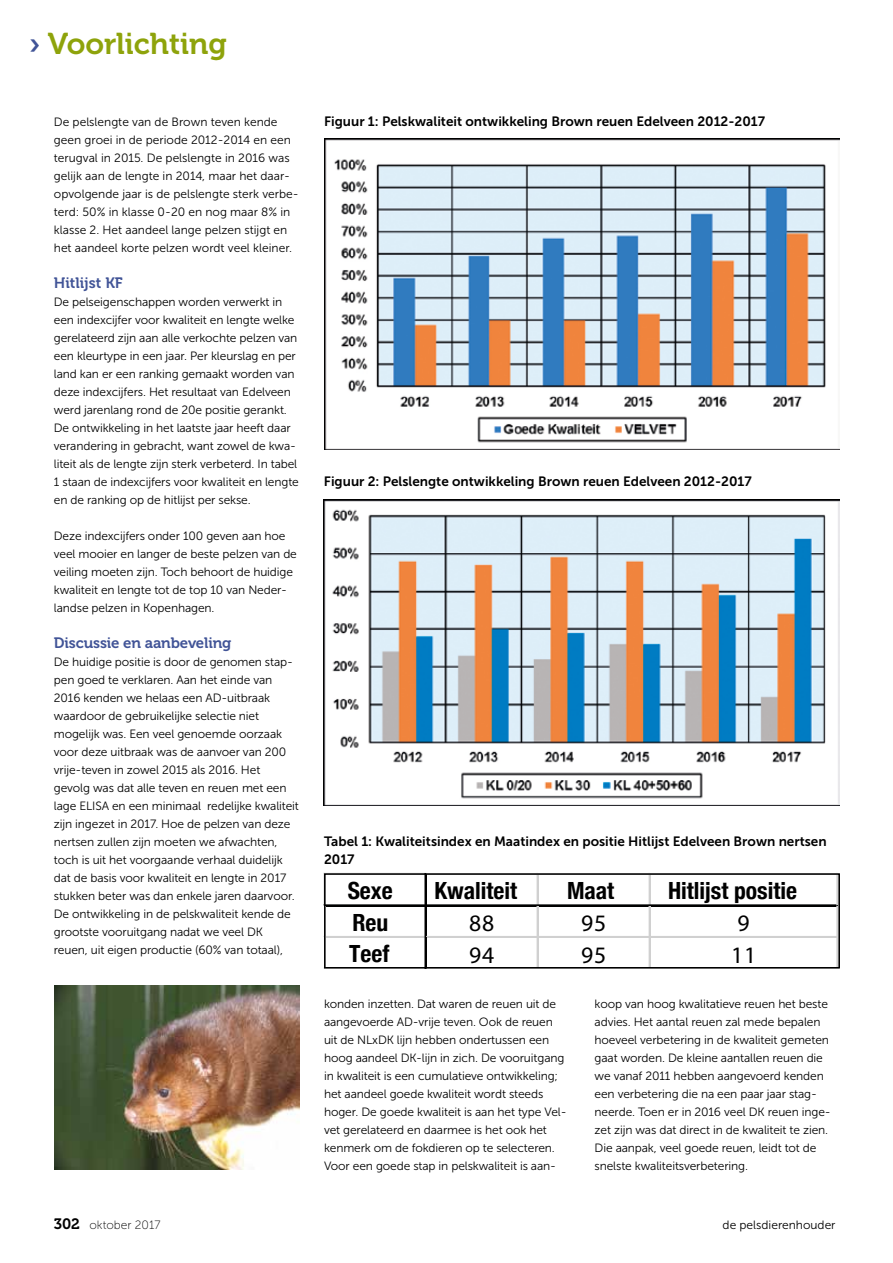
<style>
.page{position:relative;width:893px;height:1263px;background:#fff}
.page>*{position:absolute;margin:0;border:0;box-sizing:border-box;transform-origin:0 0}
.t1{font:30px "Museo 700";color:#8ea30b}
.t2{font:700 condensed 23.7px "Helvetica Neue";color:#000}
.t3{font:23.7px "Myriad Pro";letter-spacing:.035em;color:#000}
.t4{font:15px "Museo 700";letter-spacing:-.01em;color:#415497}
.t5{font:13.5px/18px "Museo Sans 700";color:#000}
.t6{font:12px/18px "Museo Sans 300";letter-spacing:-.01em;color:#000}
.t7{font:12px "Museo Sans 100";color:#000}
.s1{color:#415497}
.s2{font-family:"Museo 700";font-size:15px}
</style>
<div class="page">
<img style="left:324px;top:499px;width:516px;height:307px">
<hr style="left:537px;top:873px;width:2px;height:32px;background:#d0d0d0">
<hr style="left:649px;top:873px;width:2px;height:32px;background:#d0d0d0">
<hr style="left:324px;top:904px;width:514px;height:1px;background:#010202">
<hr style="left:324px;top:905px;width:514px;height:1px;background:#000">
<hr style="left:836px;top:873px;width:1px;height:32px;background:#d6d6d6">
<hr style="left:324px;top:936px;width:101px;height:2px;background:#d0d0d0">
<hr style="left:324px;top:968px;width:101px;height:1px;background:#d0d0d0">
<hr style="left:425px;top:873px;width:2px;height:95px;background:#000">
<hr style="left:537px;top:906px;width:2px;height:62px;background:#d0d0d0">
<hr style="left:649px;top:906px;width:2px;height:62px;background:#d0d0d0">
<hr style="left:836px;top:906px;width:1px;height:62px;background:#d6d6d6">
<hr style="left:427px;top:936px;width:411px;height:2px;background:#d0d0d0">
<hr style="left:427px;top:968px;width:411px;height:1px;background:#d0d0d0">
<div style="left:324px;top:873px;width:516px;height:95px;border:2px solid #000"></div>
<img style="left:324px;top:139px;width:516px;height:310px">
<img style="left:54px;top:985px;width:245px;height:184px">
<h1 class="t1" style="left:29px;top:27px;width:200px"><span class="s1">›</span> Voorlichting</h1>
<p class="t6" style="left:54px;top:113px;width:246px">De pelslengte van de Brown teven kende geen groei in de periode 2012-2014 en een terugval in 2015. De pelslengte in 2016 was gelijk aan de lengte in 2014, maar het daar&shy;opvolgende jaar is de pelslengte sterk verbe&shy;terd: 50% in klasse 0-20 en nog maar 8% in klasse 2. Het aandeel lange pelzen stijgt en het aandeel korte pelzen wordt veel kleiner.</p>
<p class="t4" style="left:54px;top:274px;width:70px">Hitlijst KF</p>
<p class="t6" style="left:54px;top:293px;width:246px">De pelseigenschappen worden verwerkt in een indexcijfer voor kwaliteit en lengte welke gerelateerd zijn aan alle verkochte pelzen van een kleurtype in een jaar. Per kleurslag en per land kan er een ranking gemaakt worden van deze indexcijfers. Het resultaat van Edelveen werd jarenlang rond de 20e positie gerankt.<br>De ontwikkeling in het laatste jaar heeft daar verandering in gebracht, want zowel de kwa&shy;liteit als de lengte zijn sterk verbeterd. In tabel 1 staan de indexcijfers voor kwaliteit en lengte en de ranking op de hitlijst per sekse.</p>
<p class="t6" style="left:54px;top:527px;width:245px">Deze indexcijfers onder 100 geven aan hoe veel mooier en langer de beste pelzen van de veiling moeten zijn. Toch behoort de huidige kwaliteit en lengte tot de top 10 van Neder&shy;landse pelzen in Kopenhagen.</p>
<p class="t4" style="left:54px;top:634px;width:179px">Discussie en aanbeveling</p>
<p class="t6" style="left:54px;top:653px;width:247px">De huidige positie is door de genomen stap&shy;pen goed te verklaren. Aan het einde van 2016 kenden we helaas een AD-uitbraak waardoor de gebruikelijke selectie niet mogelijk was. Een veel genoemde oorzaak voor deze uitbraak was de aanvoer van 200 vrije-teven in zowel 2015 als 2016. Het gevolg was dat alle teven en reuen met een lage ELISA en een minimaal redelijke kwaliteit zijn ingezet in 2017. Hoe de pelzen van deze nertsen zullen zijn moeten we afwachten, toch is uit het voorgaande verhaal duidelijk dat de basis voor kwaliteit en lengte in 2017 stukken beter was dan enkele jaren daarvoor.<br>De ontwikkeling in de pelskwaliteit kende de grootste vooruitgang nadat we veel DK reuen, uit eigen productie (60% van totaal),</p>
<p class="t5" style="left:324px;top:112px;width:443px">Figuur 1: Pelskwaliteit ontwikkeling Brown reuen Edelveen 2012-2017</p>
<p class="t5" style="left:324px;top:472px;width:429px">Figuur 2: Pelslengte ontwikkeling Brown reuen Edelveen 2012-2017</p>
<p class="t5" style="left:324px;top:832px;width:504px">Tabel 1: Kwaliteitsindex en Maatindex en positie Hitlijst Edelveen Brown nertsen<br>2017</p>
<h2 class="t2" style="left:348px;top:871px;width:47px">Sexe</h2>
<h2 class="t2" style="left:434px;top:871px;width:84px">Kwaliteit</h2>
<h2 class="t2" style="left:567px;top:871px;width:49px">Maat</h2>
<h2 class="t2" style="left:668px;top:871px;width:131px">Hitlijst positie</h2>
<h2 class="t2" style="left:352px;top:902px;width:37px">Reu</h2>
<h2 class="t3" style="left:469px;top:909px;width:27px">88</h2>
<h2 class="t3" style="left:581px;top:909px;width:27px">95</h2>
<h2 class="t3" style="left:737px;top:909px;width:14px">9</h2>
<h2 class="t2" style="left:349px;top:934px;width:42px">Teef</h2>
<h2 class="t3" style="left:469px;top:940px;width:27px">94</h2>
<h2 class="t3" style="left:581px;top:940px;width:27px">95</h2>
<h2 class="t3" style="left:731px;top:940px;width:27px">11</h2>
<p class="t6" style="left:324px;top:995px;width:244px">konden inzetten. Dat waren de reuen uit de aangevoerde AD-vrije teven. Ook de reuen uit de NLxDK lijn hebben ondertussen een hoog aandeel DK-lijn in zich. De vooruitgang in kwaliteit is een cumulatieve ontwikkeling; het aandeel goede kwaliteit wordt steeds hoger. De goede kwaliteit is aan het type Vel&shy;vet gerelateerd en daarmee is het ook het kenmerk om de fokdieren op te selecteren.<br>Voor een goede stap in pelskwaliteit is aan-</p>
<p class="t6" style="left:595px;top:995px;width:238px">koop van hoog kwalitatieve reuen het beste advies. Het aantal reuen zal mede bepalen hoeveel verbetering in de kwaliteit gemeten gaat worden. De kleine aantallen reuen die we vanaf 2011 hebben aangevoerd kenden een verbetering die na een paar jaar stag&shy;neerde. Toen er in 2016 veel DK reuen inge&shy;zet zijn was dat direct in de kwaliteit te zien.<br>Die aanpak, veel goede reuen, leidt tot de snelste kwaliteitsverbetering.</p>
<p class="t7" style="left:54px;top:1218px;width:108px"><span class="s2">302</span> oktober 2017</p>
<p class="t6" style="left:723px;top:1216px;width:114px">de pelsdierenhouder</p>
</div>
